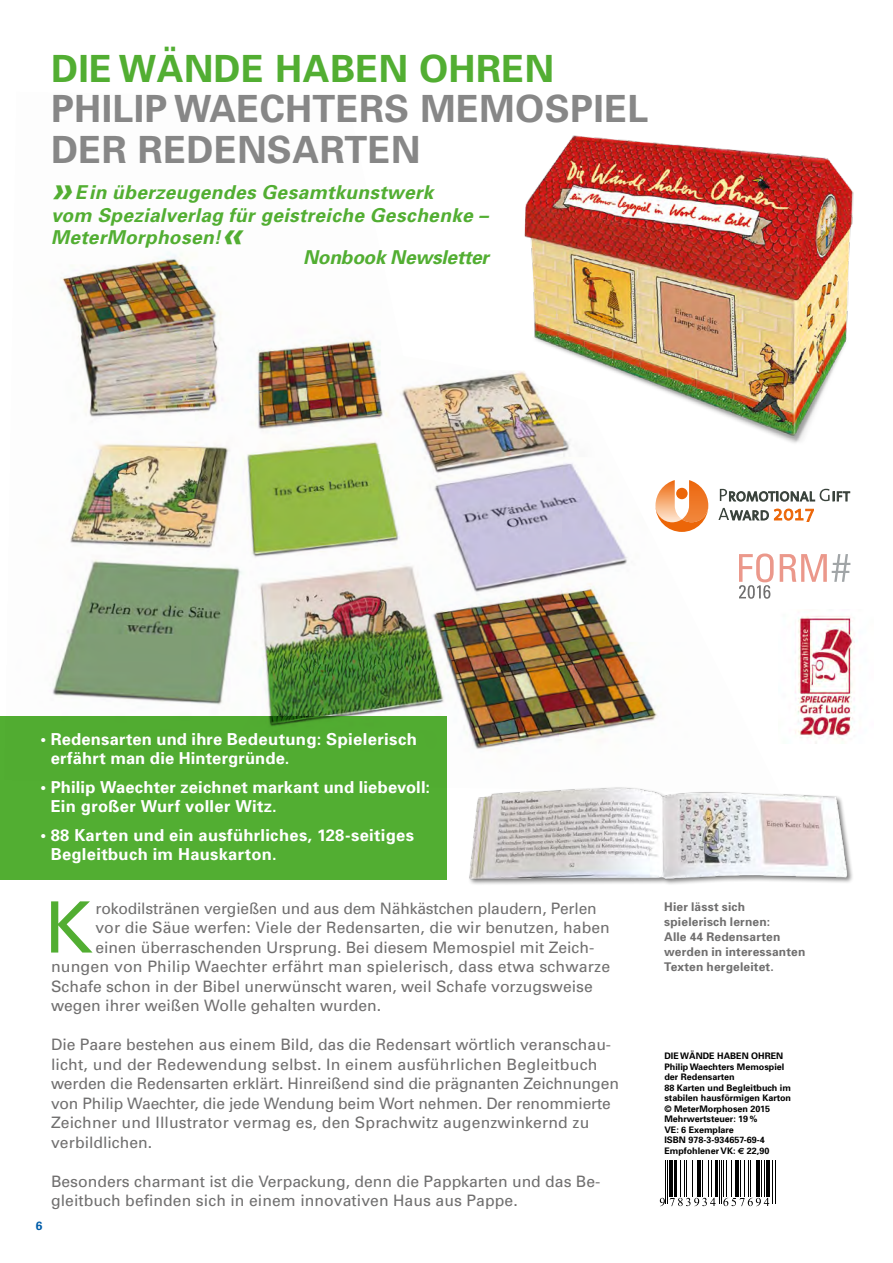
<style>
.page{position:relative;width:893px;height:1263px;background:#fff}
.page>*{position:absolute;margin:0;border:0;box-sizing:border-box;transform-origin:0 0}
.t1{font:70.95px "Univers";color:#52ae32}
.t2{font:700 37.5px/40.5px "Univers";letter-spacing:.01em;color:#878787}
.t3{font:700 37.5px "Univers";letter-spacing:.01em;color:#52ae32}
.t4{font:italic 700 19.05px/22.5px "Univers";letter-spacing:.015em;color:#52ae32}
.t5{font:italic 700 19.05px "Univers";letter-spacing:-.015em;color:#52ae32}
.t6{font:700 16.5px/19.5px "Univers";letter-spacing:.015em;color:#fff}
.t7{font:15.75px/19.5px "Univers";color:#706f6f}
.t8{font:700 12px/15px "Univers";letter-spacing:.015em;color:#706f6f}
.t9{font:700 12px "Univers";color:#005da9}
.t10{font:700 9px/10.5px "Univers";color:#000}
.s1{font-size:36px}
.s2{font-family:"Euro Sans"}
</style>
<div class="page">
<img style="left:52px;top:252px;width:728px;height:541px">
<hr style="left:665px;top:1160px;width:1px;height:43px;background:#000">
<hr style="left:667px;top:1160px;width:1px;height:43px;background:#000">
<hr style="left:670px;top:1160px;width:3px;height:36px;background:#000">
<hr style="left:674px;top:1160px;width:3px;height:36px;background:#000">
<hr style="left:680px;top:1160px;width:1px;height:36px;background:#000">
<hr style="left:684px;top:1160px;width:1px;height:36px;background:#000">
<hr style="left:686px;top:1160px;width:1px;height:36px;background:#000">
<hr style="left:692px;top:1160px;width:1px;height:36px;background:#000">
<hr style="left:697px;top:1160px;width:1px;height:36px;background:#000">
<hr style="left:699px;top:1160px;width:2px;height:36px;background:#000">
<hr style="left:702px;top:1160px;width:1px;height:36px;background:#000">
<hr style="left:708px;top:1160px;width:1px;height:36px;background:#000">
<hr style="left:710px;top:1160px;width:1px;height:36px;background:#000">
<hr style="left:715px;top:1160px;width:2px;height:36px;background:#000">
<hr style="left:719px;top:1160px;width:1px;height:43px;background:#000">
<hr style="left:721px;top:1160px;width:1px;height:43px;background:#000">
<hr style="left:723px;top:1160px;width:1px;height:36px;background:#000">
<hr style="left:726px;top:1160px;width:1px;height:36px;background:#000">
<hr style="left:731px;top:1160px;width:1px;height:36px;background:#000">
<hr style="left:735px;top:1160px;width:3px;height:36px;background:#000">
<hr style="left:740px;top:1160px;width:1px;height:36px;background:#000">
<hr style="left:744px;top:1160px;width:1px;height:36px;background:#000">
<hr style="left:748px;top:1160px;width:1px;height:36px;background:#000">
<hr style="left:750px;top:1160px;width:1px;height:36px;background:#000">
<hr style="left:756px;top:1160px;width:3px;height:36px;background:#000">
<hr style="left:761px;top:1160px;width:1px;height:36px;background:#000">
<hr style="left:764px;top:1160px;width:1px;height:36px;background:#000">
<hr style="left:766px;top:1160px;width:4px;height:36px;background:#000">
<hr style="left:772px;top:1160px;width:1px;height:43px;background:#000">
<hr style="left:775px;top:1160px;width:1px;height:43px;background:#000">
<svg style="left:660px;top:1198px;width:55px;height:8px"></svg>
<svg style="left:723px;top:1198px;width:46px;height:8px"></svg>
<div style="left:0;top:716px;width:446px;height:164px;background:#52ae32"></div>
<svg style="left:780px;top:554px;width:70px;height:28px"></svg>
<svg style="left:739px;top:553px;width:35px;height:46px"></svg>
<img style="left:778px;top:609px;width:79px;height:135px">
<img style="left:507px;top:135px;width:347px;height:327px">
<img style="left:466px;top:781px;width:385px;height:103px">
<svg style="left:655px;top:480px;width:53px;height:52px"></svg>
<div style="left:676px;top:488px;width:12px;height:11px;background:#ec6608;border-radius:50%"></div>
<svg style="left:720px;top:489px;width:130px;height:12px"></svg>
<svg style="left:718px;top:508px;width:96px;height:14px"></svg>
<h2 class="t3" style="left:51px;top:44px;width:504px">DIE WÄNDE HABEN OHREN</h2>
<h2 class="t2" style="left:51px;top:87px;width:599px">PHILIP WAECHTERS MEMOSPIEL<br>DER REDENSARTEN</h2>
<p class="t4" style="left:51px;top:181px;width:438px"><span class="s1">»</span> Ein überzeugendes Gesamtkunstwerk<br>vom Spezialverlag für geistreiche Geschenke –<br>MeterMorphosen!<span class="s1">«</span></p>
<p class="t5" style="left:303px;top:245px;width:187px">Nonbook Newsletter</p>
<p class="t6" style="left:51px;top:729px;width:368px;text-indent:-10px">• Redensarten und ihre Bedeutung: Spielerisch erfährt man die Hintergründe.</p>
<p class="t6" style="left:51px;top:777px;width:381px;text-indent:-10px">• Philip Waechter zeichnet markant und liebevoll:<br>Ein großer Wurf voller Witz.</p>
<p class="t6" style="left:51px;top:825px;width:365px;text-indent:-10px">• 88 Karten und ein ausführliches, 128-seitiges<br>Begleitbuch im Hauskarton.</p>
<p class="t9" style="left:36px;top:1218px;width:8px">6</p>
<h1 class="t1" style="left:44px;top:883px;width:50px">K</h1>
<p class="t7" style="left:95px;top:898px;width:503px">rokodilstränen vergießen und aus dem Nähkästchen plaudern, Perlen</p>
<p class="t7" style="left:95px;top:917px;width:516px">vor die Säue werfen: Viele der Redensarten, die wir benutzen, haben</p>
<p class="t7" style="left:95px;top:937px;width:500px">einen überraschenden Ursprung. Bei diesem Memospiel mit Zeich-</p>
<p class="t7" style="left:51px;top:956px;width:561px">nungen von Philip Waechter erfährt man spielerisch, dass etwa schwarze</p>
<p class="t7" style="left:51px;top:976px;width:543px">Schafe schon in der Bibel unerwünscht waren, weil Schafe vorzugsweise</p>
<p class="t7" style="left:51px;top:995px;width:332px">wegen ihrer weißen Wolle gehalten wurden.</p>
<p class="t7" style="left:51px;top:1034px;width:569px">Die Paare bestehen aus einem Bild, das die Redensart wörtlich veranschau&shy;licht, und der Redewendung selbst. In einem ausführlichen Begleitbuch werden die Redensarten erklärt. Hinreißend sind die prägnanten Zeichnungen von Philip Waechter, die jede Wendung beim Wort nehmen. Der renommierte Zeichner und Illustrator vermag es, den Sprachwitz augenzwinkernd zu verbildlichen.</p>
<p class="t7" style="left:51px;top:1171px;width:551px">Besonders charmant ist die Verpackung, denn die Pappkarten und das Be&shy;gleitbuch befinden sich in einem innovativen Haus aus Pappe.</p>
<p class="t8" style="left:664px;top:898px;width:143px">Hier lässt sich spielerisch lernen:<br>Alle 44 Redensarten werden in interessanten<br>Texten hergeleitet.</p>
<p class="t10" style="left:664px;top:1050px;width:128px">DIE WÄNDE HABEN OHREN<br>Philip Waechters Memospiel der Redensarten<br>88 Karten und Begleitbuch im stabilen hausförmigen Karton © MeterMorphosen 2015<br>Mehrwertsteuer: 19 %<br>VE: 6 Exemplare<br>ISBN 978-3-934657-69-4<br>Empfohlener VK: <span class="s2">E</span> 22,90</p>
</div>
